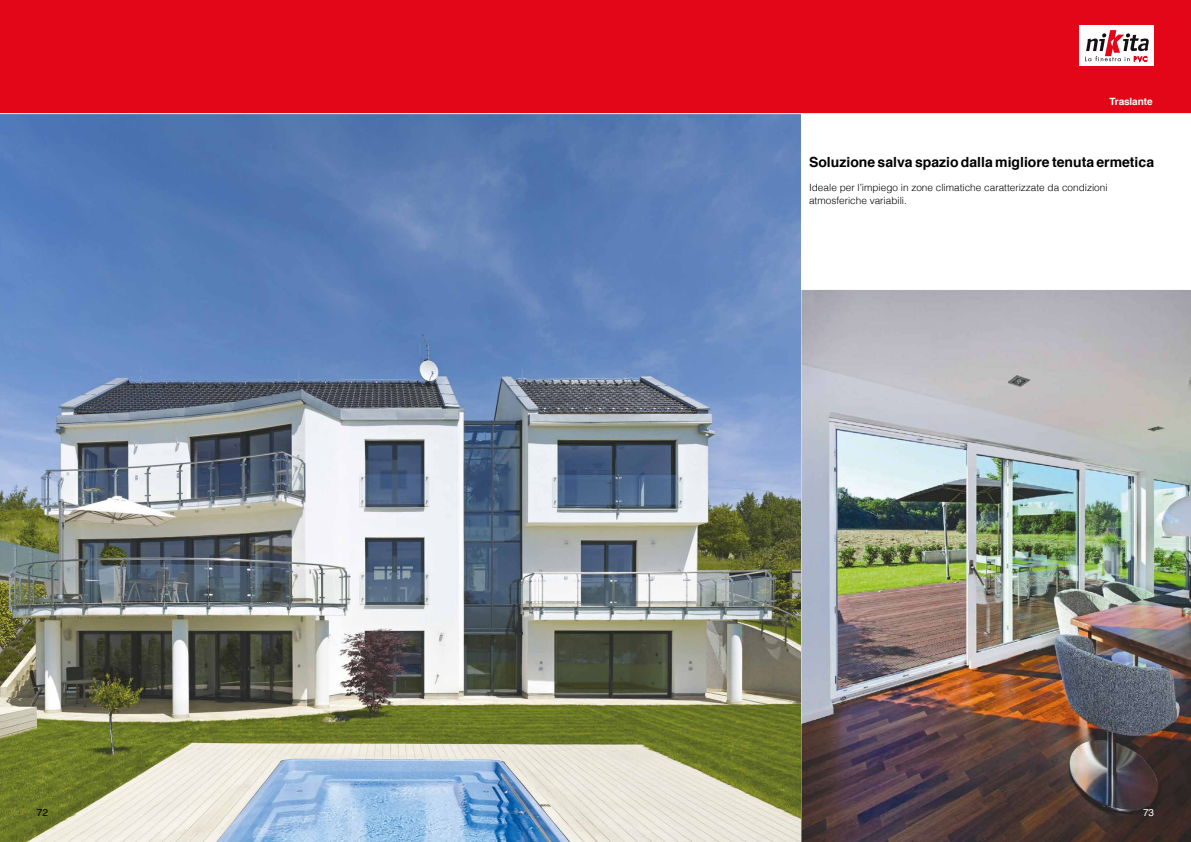
<style>
.page{position:relative;width:1191px;height:842px;background:#fff}
.page>*{position:absolute;margin:0;border:0;box-sizing:border-box;transform-origin:0 0}
.t1{font:700 14px "Helvetica";color:#000}
.t2{font:300 10px/13px "Helvetica";color:#000}
.t3{font:700 10px "Helvetica";letter-spacing:-.01em;color:#fff}
.t4{font:10px "Helvetica";color:#000}
.t5{font:10px "Helvetica";color:#fff}
</style>
<div class="page">
<img style="left:800px;top:289px;width:391px;height:553px">
<img style="left:0;top:114px;width:800px;height:728px">
<div style="left:0;top:0;width:1191px;height:114px;background:#e30518"></div>
<div style="left:1079px;top:26px;width:75px;height:40px;background:#fff"></div>
<svg style="left:1085px;top:13px;width:64px;height:50px"></svg>
<p class="t3" style="left:1109px;top:94px;width:45px">Traslante</p>
<h1 class="t1" style="left:809px;top:151px;width:346px">Soluzione salva spazio dalla migliore tenuta ermetica</h1>
<p class="t2" style="left:809px;top:181px;width:300px">Ideale per l’impiego in zone climatiche caratterizzate da condizioni atmosferiche variabili.</p>
<p class="t4" style="left:37px;top:805px;width:13px">72</p>
<p class="t5" style="left:1143px;top:805px;width:13px">73</p>
</div>
